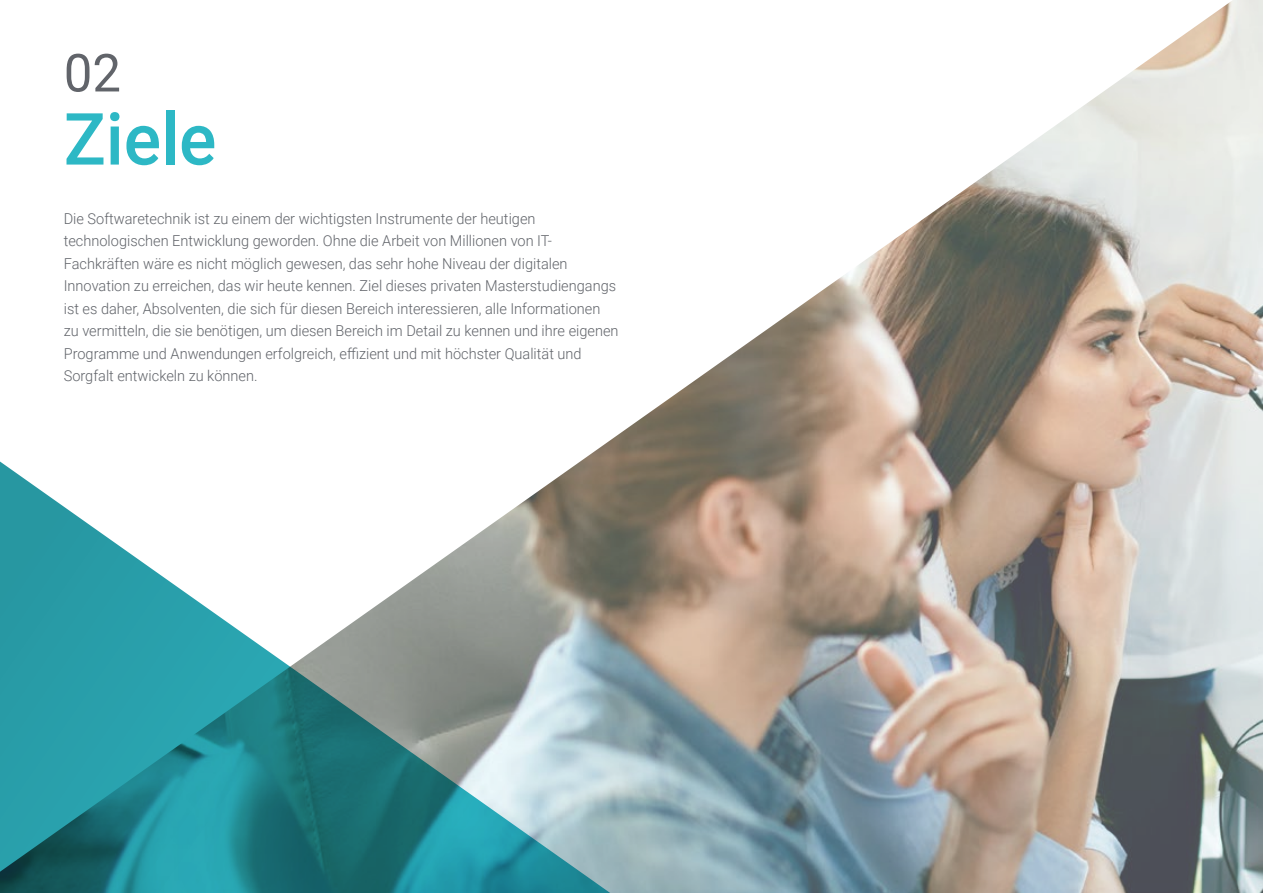
<style>
.page{position:relative;width:1263px;height:893px;background:#fff}
.page>*{position:absolute;margin:0;border:0;box-sizing:border-box;transform-origin:0 0}
.t1{font:500 72px "Roboto";color:#2db8c5}
.t2{font:52.5px "Roboto";color:#61646a}
.t3{font:300 15px/22.5px "Roboto";color:#61646a}
</style>
<div class="page">
<img style="left:602px;top:0;width:661px;height:893px">
<svg style="left:0;top:446px;width:640px;height:447px"></svg>
<h2 class="t2" style="left:64px;top:36px;width:59px">02</h2>
<h1 class="t1" style="left:64px;top:89px;width:154px">Ziele</h1>
<p class="t3" style="left:64px;top:207px;width:556px">Die Softwaretechnik ist zu einem der wichtigsten Instrumente der heutigen technologischen Entwicklung geworden. Ohne die Arbeit von Millionen von IT-Fachkräften wäre es nicht möglich gewesen, das sehr hohe Niveau der digitalen Innovation zu erreichen, das wir heute kennen. Ziel dieses privaten Masterstudiengangs ist es daher, Absolventen, die sich für diesen Bereich interessieren, alle Informationen zu vermitteln, die sie benötigen, um diesen Bereich im Detail zu kennen und ihre eigenen Programme und Anwendungen erfolgreich, effizient und mit höchster Qualität und Sorgfalt entwickeln zu können.</p>
</div>
